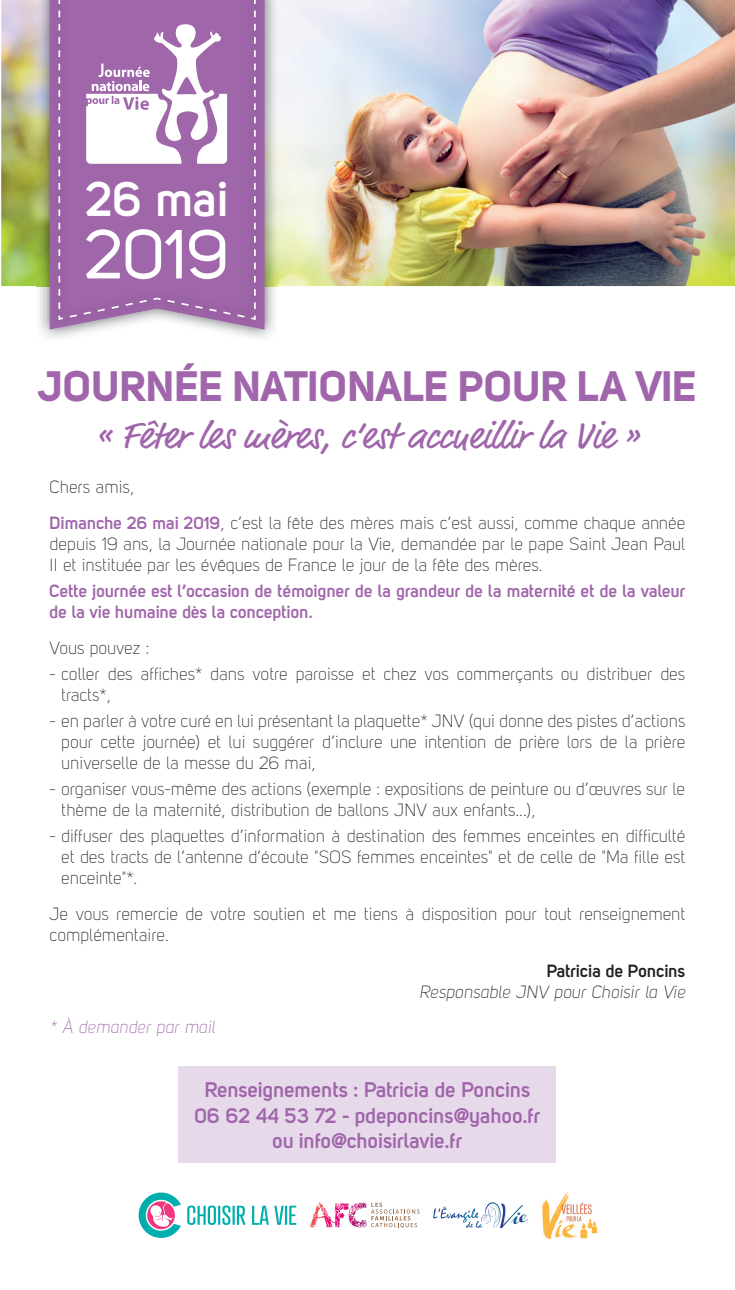
<style>
.page{position:relative;width:735px;height:1290px;background:#fff}
.page>*{position:absolute;margin:0;border:0;box-sizing:border-box;transform-origin:0 0}
.t1{font:69.3px "Uni Sans Regular";color:#fff}
.t2{font:700 48.48px "Uni Sans Semi";color:#fff}
.t3{font:42px "Uni Sans Bold";color:#a065aa}
.t4{font:38.5px "Market OT";color:#a065aa}
.t5{font:700 21px/25.2px "Uni Sans Semi";color:#a065aa;text-align:center}
.t6{font:17.5px/21px "Uni Sans Light";color:#231f20}
.t7{font:700 17.5px/21px "Uni Sans Semi";color:#a065aa}
.t8{font:17.5px "Uni Sans Light Italic";color:#231f20}
.t9{font:700 17.5px "Uni Sans Semi";color:#231f20}
.t10{font:17.5px "Uni Sans Light Italic";color:#a065aa}
.s1{font-family:"Uni Sans Semi";font-weight:700;color:#a065aa}
</style>
<div class="page">
<img style="left:1px;top:0;width:733px;height:286px">
<img style="left:36px;top:286px;width:242px;height:52px">
<img style="left:36px;top:0;width:14px;height:286px">
<img style="left:264px;top:0;width:14px;height:286px">
<img style="left:45px;top:286px;width:223px;height:46px">
<img style="left:50px;top:0;width:214px;height:329px">
<svg style="left:58px;top:0;width:198px;height:321px;background:#a97ab1"></svg>
<svg style="left:68px;top:0;width:187px;height:319px"></svg>
<svg style="left:310px;top:1202px;width:109px;height:26px"></svg>
<svg style="left:433px;top:1202px;width:95px;height:26px"></svg>
<img style="left:542px;top:1192px;width:54px;height:46px">
<svg style="left:187px;top:1205px;width:109px;height:20px"></svg>
<svg style="left:138px;top:1192px;width:43px;height:46px"></svg>
<div style="left:179px;top:1067px;width:377px;height:96px;background:#e6d9ea"></div>
<h2 class="t2" style="left:86px;top:170px;width:143px">26 mai</h2>
<h1 class="t1" style="left:85px;top:214px;width:146px">2019</h1>
<h3 class="t3" style="left:38px;top:360px;width:659px">JOURNÉE NATIONALE POUR LA VIE</h3>
<h3 class="t4" style="left:96px;top:412px;width:544px">« Fêter les mères, c’est accueillir la Vie »</h3>
<p class="t6" style="left:50px;top:469px;width:636px;line-height:35.9px">Chers amis,<br><span class="s1">Dimanche 26 mai 2019</span>, c’est la fête des mères mais c’est aussi, comme chaque année</p>
<p class="t6" style="left:50px;top:533px;width:636px">depuis 19 ans, la Journée nationale pour la Vie, demandée par le pape Saint Jean Paul<br>II et instituée par les évêques de France le jour de la fête des mères.</p>
<p class="t7" style="left:50px;top:580px;width:636px">Cette journée est l’occasion de témoigner de la grandeur de la maternité et de la valeur de la vie humaine dès la conception.</p>
<p class="t6" style="left:50px;top:637px;width:102px">Vous pouvez :</p>
<p class="t6" style="left:61px;top:663px;width:625px;text-indent:-12px">- coller des affiches* dans votre paroisse et chez vos commerçants ou distribuer des tracts*,</p>
<p class="t6" style="left:61px;top:710px;width:625px;text-align:justify;text-indent:-12px">- en parler à votre curé en lui présentant la plaquette* JNV (qui donne des pistes d’actions pour cette journée) et lui suggérer d’inclure une intention de prière lors de la prière universelle de la messe du 26 mai,</p>
<p class="t6" style="left:61px;top:778px;width:625px;text-indent:-12px">- organiser vous-même des actions (exemple : expositions de peinture ou d’œuvres sur le thème de la maternité, distribution de ballons JNV aux enfants...),</p>
<p class="t6" style="left:61px;top:825px;width:625px;text-align:justify;text-indent:-12px">- diffuser des plaquettes d’information à destination des femmes enceintes en difficulté et des tracts de l’antenne d’écoute "SOS femmes enceintes" et de celle de "Ma fille est enceinte"*.</p>
<p class="t6" style="left:50px;top:903px;width:636px">Je vous remercie de votre soutien et me tiens à disposition pour tout renseignement complémentaire.</p>
<p class="t9" style="left:546px;top:960px;width:140px">Patricia de Poncins</p>
<p class="t8" style="left:419px;top:981px;width:267px">Responsable JNV pour Choisir la Vie</p>
<p class="t10" style="left:50px;top:1017px;width:167px">* À demander par mail</p>
<p class="t5" style="left:194px;top:1077px;width:347px">Renseignements : Patricia de Poncins<br>06 62 44 53 72 - pdeponcins@yahoo.fr ou info@choisirlavie.fr</p>
</div>
